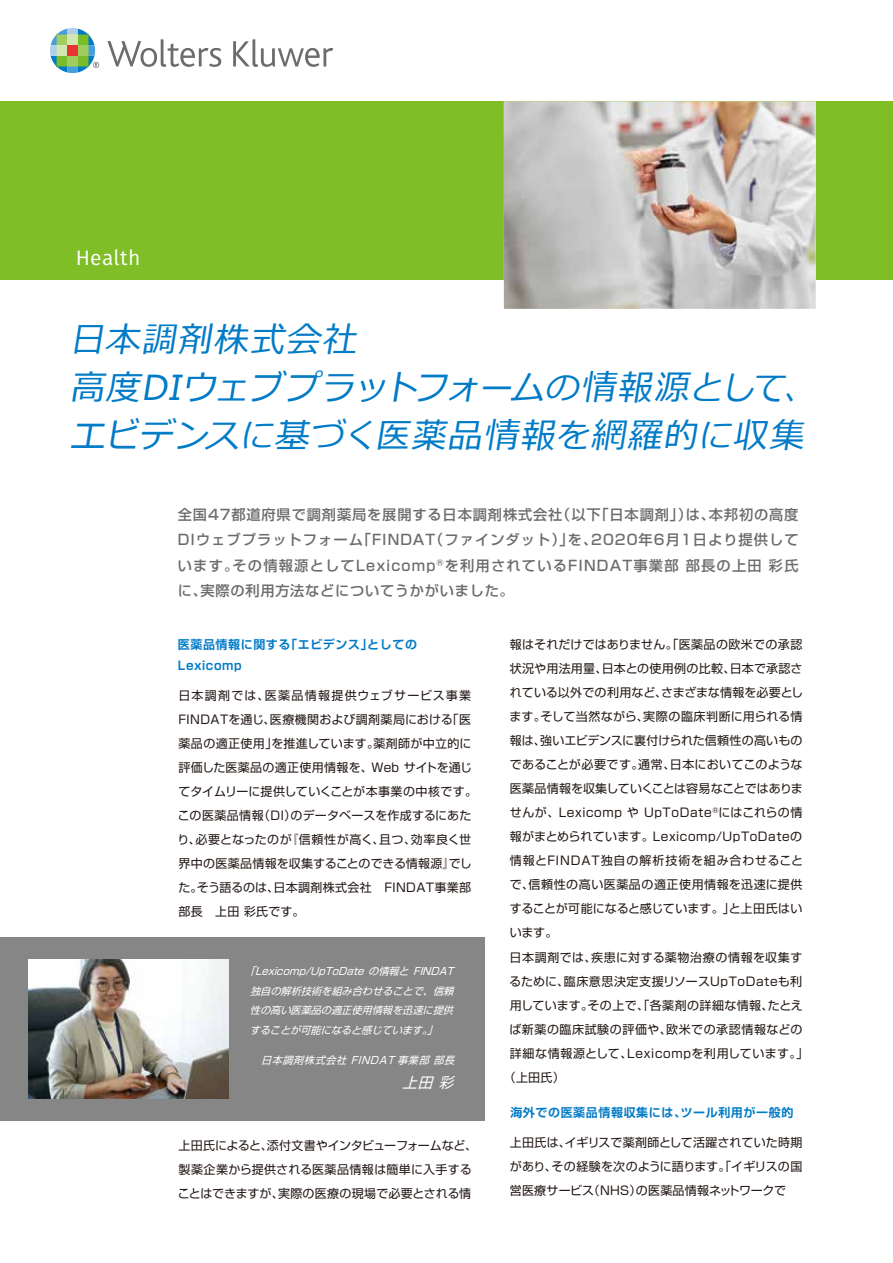
<style>
.page{position:relative;width:893px;height:1263px;background:#fff}
.page>*{position:absolute;margin:0;border:0;box-sizing:border-box;transform-origin:0 0}
.t1{font:italic 34.5px/48px "Meiryo";color:#007bc7}
.t2{font:21px "Fira Sans";letter-spacing:.015em;color:#fff}
.t3{font:italic 14.55px "Shin Go Pro";color:#fff}
.t4{font:500 14.25px/25.5px "Shin Go Pro";letter-spacing:.085em;color:#6d6c6c;text-align:justify}
.t5{font:12px/24px "Shin Go Pro";letter-spacing:.025em;color:#221815;text-align:justify}
.t6{font:12px "Shin Go Pro";letter-spacing:.045em;color:#221815}
.t7{font:12px/24px "Shin Go Pro";color:#221815}
.t8{font:700 12px/21px "Shin Go Pro De";letter-spacing:.05em;color:#007bc7}
.t9{font:12px "Shin Go Pro";letter-spacing:.05em;color:#221815}
.t10{font:italic 10.2px/19.5px "Shin Go Pro";color:#fff;text-align:justify}
</style>
<div class="page">
<svg style="left:107px;top:39px;width:114px;height:28px"></svg>
<svg style="left:233px;top:39px;width:100px;height:28px"></svg>
<svg style="left:50px;top:28px;width:49px;height:45px"></svg>
<div style="left:0;top:102px;width:893px;height:178px;background:#7fbe26"></div>
<img style="left:504px;top:102px;width:312px;height:207px">
<div style="left:0;top:937px;width:484px;height:184px;background:#868687"></div>
<img style="left:29px;top:959px;width:200px;height:139px">
<h2 class="t2" style="left:76px;top:242px;width:66px">Health</h2>
<h1 class="t1" style="left:70px;top:318px;width:757px">日本調剤株式会社<br>高度DIウェブプラットフォームの情報源として、エビデンスに基づく医薬品情報を網羅的に収集</h1>
<p class="t4" style="left:178px;top:500px;width:622px">全国47都道府県で調剤薬局を展開する日本調剤株式会社（以下「日本調剤」）は、本邦初の高度DIウェブプラットフォーム「FINDAT（ファインダット）」を、2020年6月1日より提供しています。その情報源としてLexicomp<sup>®</sup>を利用されているFINDAT事業部 部長の上田 彩氏に、実際の利用方法などについてうかがいました。</p>
<p class="t8" style="left:178px;top:632px;width:241px">医薬品情報に関する「エビデンス」としての<br>Lexicomp</p>
<p class="t5" style="left:509px;top:631px;width:295px">報はそれだけではありません。「医薬品の欧米での承認状況や用法用量、日本との使用例の比較、日本で承認されている以外での利用など、さまざまな情報を必要とします。そして当然ながら、実際の臨床判断に用られる情報は、強いエビデンスに裏付けられた信頼性の高いものであることが必要です。通常、日本においてこのような医薬品情報を収集していくことは容易なことではありませんが、Lexicomp や UpToDate<sup>®</sup>にはこれらの情報がまとめられています。Lexicomp/UpToDateの情報とFINDAT独自の解析技術を組み合わせることで、信頼性の高い医薬品の適正使用情報を迅速に提供することが可能になると感じています。」と上田氏はいいます。</p>
<p class="t5" style="left:177px;top:682px;width:301px;text-align:left">日本調剤では、医薬品情報提供ウェブサービス事業<br>FINDATを通じ、医療機関および調剤薬局における「医薬品の適正使用」を推進しています。薬剤師が中立的に評価した医薬品の適正使用情報を、Web サイトを通じてタイムリーに提供していくことが本事業の中核です。この医薬品情報（DI）のデータベースを作成するにあたり、必要となったのが『信頼性が高く、且つ、効率良く世界中の医薬品情報を収集することのできる情報源』でした。そう語るのは、日本調剤株式会社　FINDAT事業部部長　上田 彩氏です。</p>
<p class="t10" style="left:250px;top:960px;width:209px;text-indent:-5px">「Lexicomp/UpToDate の情報と FINDAT独自の解析技術を組み合わせることで、信頼性の高い医薬品の適正使用情報を迅速に提供することが可能になると感じています。」</p>
<p class="t10" style="left:261px;top:1049px;width:199px">日本調剤株式会社 FINDAT 事業部 部長</p>
<p class="t3" style="left:402px;top:1071px;width:58px">上田 彩</p>
<p class="t7" style="left:178px;top:1132px;width:301px">上田氏によると、添付文書やインタビューフォームなど、製薬企業から提供される医薬品情報は簡単に入手することはできますが、実際の医療の現場で必要とされる情</p>
<p class="t6" style="left:510px;top:948px;width:294px">日本調剤では、疾患に対する薬物治療の情報を収集す</p>
<p class="t6" style="left:509px;top:972px;width:295px">るために、臨床意思決定支援リソースUpToDateも利</p>
<p class="t5" style="left:510px;top:992px;width:294px">用しています。その上で、「各薬剤の詳細な情報、たとえ</p>
<p class="t6" style="left:510px;top:1020px;width:294px">ば新薬の臨床試験の評価や、欧米での承認情報などの</p>
<p class="t9" style="left:510px;top:1044px;width:300px">詳細な情報源として、Lexicompを利用しています。」</p>
<p class="t5" style="left:504px;top:1064px;width:62px">（上田氏）</p>
<p class="t8" style="left:510px;top:1100px;width:284px">海外での医薬品情報収集には、ツール利用が一般的</p>
<p class="t5" style="left:510px;top:1129px;width:294px">上田氏は、イギリスで薬剤師として活躍されていた時期があり、その経験を次のように語ります。「イギリスの国営医療サービス（NHS）の医薬品情報ネットワークで</p>
</div>
